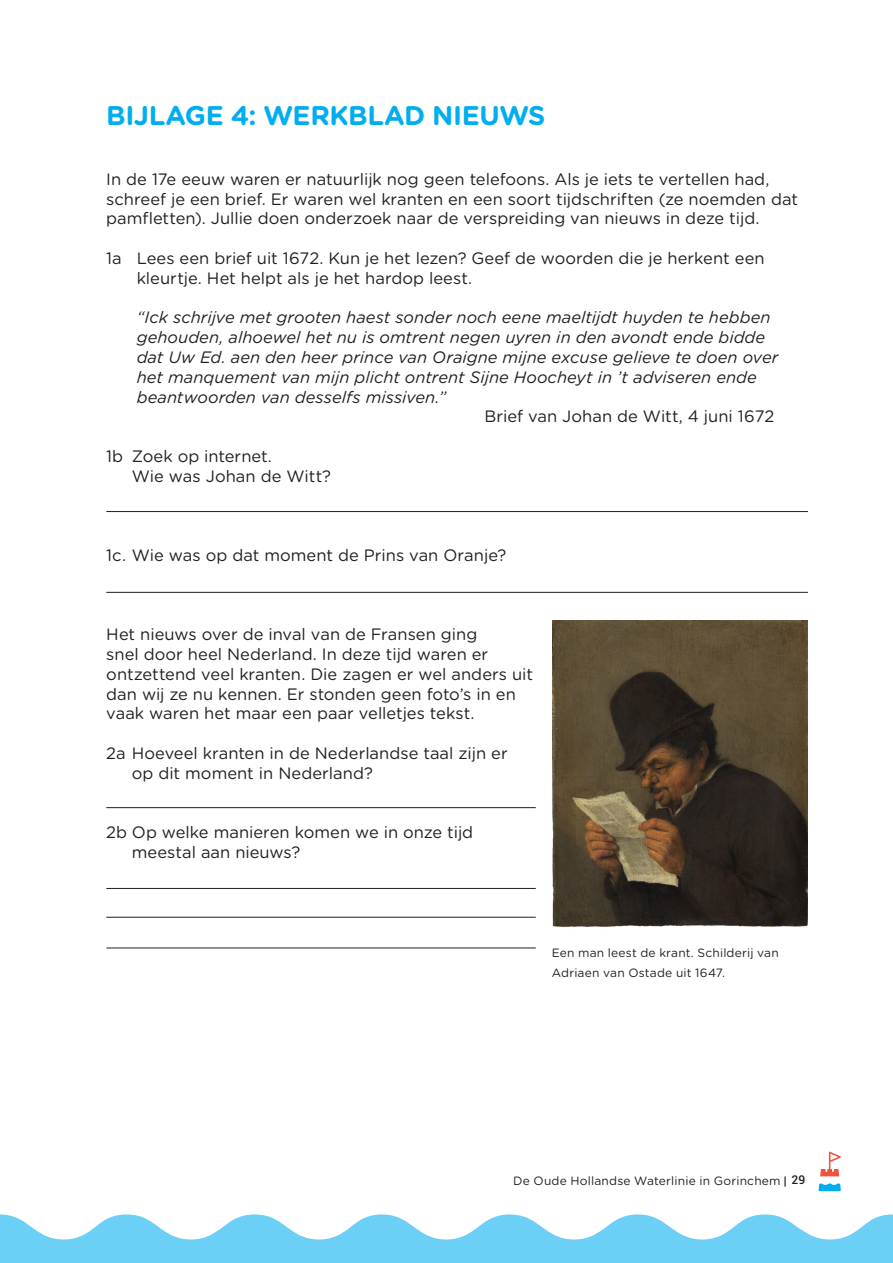
<style>
.page{position:relative;width:893px;height:1263px;background:#fff}
.page>*{position:absolute;margin:0;border:0;box-sizing:border-box;transform-origin:0 0}
.t1{font:700 27px "Gotham Rounded";letter-spacing:-.015em;color:#00aeef}
.t2{font:16.5px/19.8px "Gotham Rounded";color:#231f20}
.t3{font:italic 16.5px/19.8px "Gotham Rounded";color:#231f20}
.t4{font:12px/19.8px "Gotham Rounded";letter-spacing:.015em;color:#231f20}
.s1{font-family:"Roboto"}
.s2{font-family:"Roboto";font-weight:500}
</style>
<div class="page">
<svg style="left:819px;top:1183px;width:22px;height:8px"></svg>
<svg style="left:820px;top:1152px;width:21px;height:24px"></svg>
<svg style="left:0;top:1214px;width:893px;height:49px"></svg>
<hr style="left:106px;top:511px;width:702px;height:1px;background:#231f20">
<hr style="left:106px;top:592px;width:702px;height:1px;background:#231f20">
<hr style="left:106px;top:807px;width:430px;height:1px;background:#231f20">
<hr style="left:106px;top:888px;width:430px;height:1px;background:#231f20">
<hr style="left:106px;top:917px;width:430px;height:1px;background:#231f20">
<hr style="left:106px;top:948px;width:430px;height:1px;background:#231f20">
<img style="left:553px;top:620px;width:255px;height:308px">
<p class="t1" style="left:106px;top:96px;width:441px">BIJLAGE 4: WERKBLAD NIEUWS</p>
<p class="t2" style="left:106px;top:168px;width:693px">In de 17e eeuw waren er natuurlijk nog geen telefoons. Als je iets te vertellen had, schreef je een brief. Er waren wel kranten en een soort tijdschriften (ze noemden dat pamfletten). Jullie doen onderzoek naar de verspreiding van nieuws in deze tijd.</p>
<p class="t2" style="left:137px;top:247px;width:629px;text-indent:-30px">1a Lees een brief uit 1672. Kun je het lezen? Geef de woorden die je herkent een kleurtje. Het helpt als je het hardop leest.</p>
<p class="t3" style="left:137px;top:307px;width:643px">“Ick schrijve met grooten haest sonder noch eene maeltijdt huyden te hebben gehouden, alhoewel het nu is omtrent negen uyren in den avondt ende bidde dat Uw Ed. aen den heer prince van Oraigne mijne excuse gelieve te doen over het manquement van mijn plicht ontrent Sijne Hoocheyt in ’t adviseren ende beantwoorden van desselfs missiven.”</p>
<p class="t2" style="left:484px;top:406px;width:291px">Brief van Johan de Witt, 4 juni 1672</p>
<p class="t2" style="left:132px;top:445px;width:201px;text-indent:-26px">1b Zoek op internet.<br>Wie was Johan de Witt?</p>
<p class="t2" style="left:106px;top:544px;width:402px">1c. Wie was op dat moment de Prins van Oranje?</p>
<p class="t2" style="left:106px;top:624px;width:428px">Het nieuws over de inval van de Fransen ging<br>snel door heel Nederland. In deze tijd waren er ontzettend veel kranten. Die zagen er wel anders uit dan wij ze nu kennen. Er stonden geen foto’s in en vaak waren het maar een paar velletjes tekst.</p>
<p class="t2" style="left:132px;top:742px;width:377px;text-indent:-26px">2a Hoeveel kranten in de Nederlandse taal zijn er op dit moment in Nederland?</p>
<p class="t2" style="left:132px;top:822px;width:343px;text-indent:-26px">2b Op welke manieren komen we in onze tijd meestal aan nieuws?</p>
<p class="t4" style="left:552px;top:942px;width:229px">Een man leest de krant. Schilderij van<br>Adriaen van Ostade uit 1647.</p>
<p class="t4" style="left:513px;top:1170px;width:294px">De Oude Hollandse Waterlinie in Gorinchem <span class="s1">|</span> <span class="s2">29</span></p>
</div>
